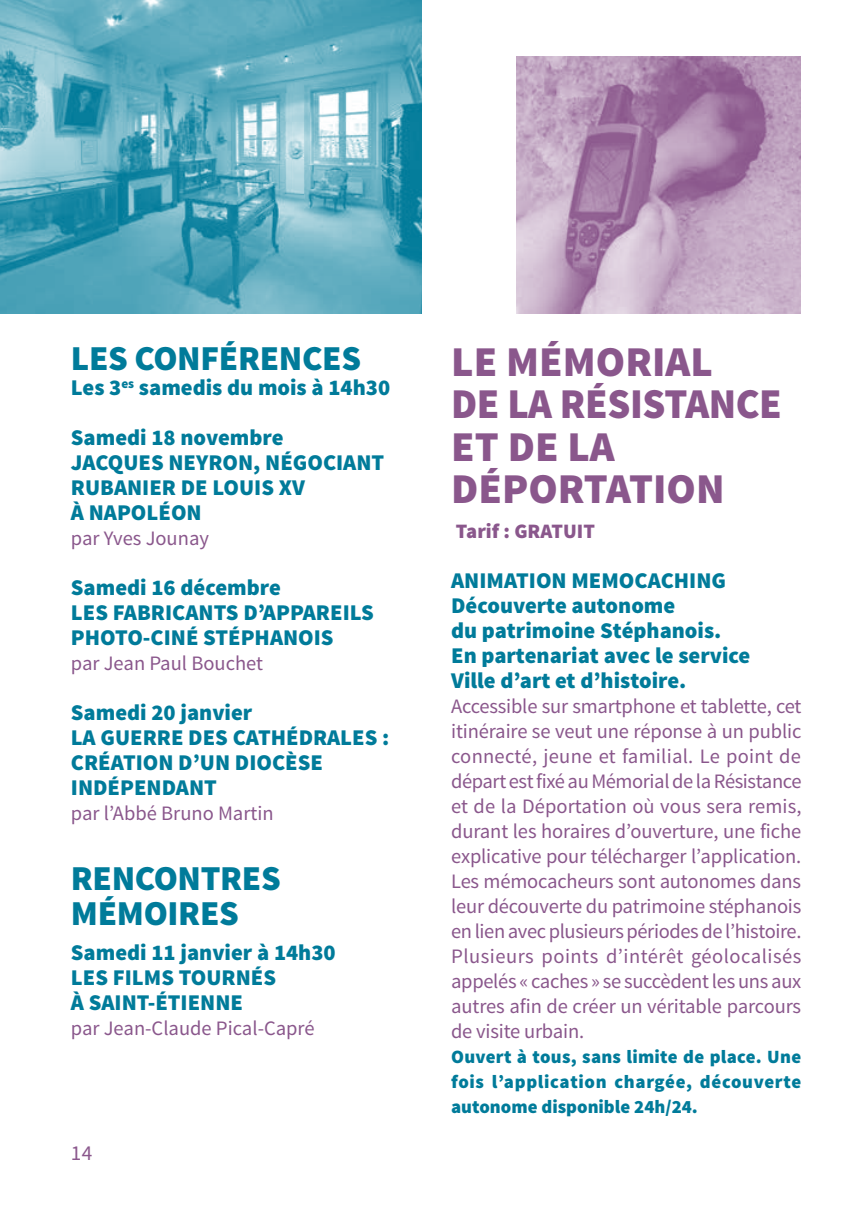
<style>
.page{position:relative;width:851px;height:1205px;background:#fff}
.page>*{position:absolute;margin:0;border:0;box-sizing:border-box;transform-origin:0 0}
.t1{font:900 42.5px/42.5px "Source Sans Pro";color:#8a578c}
.t2{font:900 35px/35px "Source Sans Pro";letter-spacing:-.01em;color:#007b9a}
.t3{font:900 22.5px/25px "Source Sans Pro";color:#007b9a}
.t4{font:21.25px "Source Sans Pro";color:#8a578c}
.t5{font:20.5px/25px "Source Sans Pro";letter-spacing:-.005em;color:#8a578c;text-align:justify}
.t6{font:900 20.5px "Source Sans Pro";color:#8a578c}
.t7{font:900 18.75px/25px "Source Sans Pro";letter-spacing:.01em;color:#007b9a;text-align:justify}
</style>
<div class="page">
<img style="left:0;top:0;width:421px;height:313px">
<img style="left:516px;top:57px;width:284px;height:256px">
<h2 class="t2" style="left:71px;top:342px;width:292px">LES CONFÉRENCES</h2>
<p class="t3" style="left:71px;top:376px;width:321px">Les 3<sup>es</sup> samedis du mois à 14h30</p>
<p class="t3" style="left:71px;top:426px;width:315px">Samedi 18 novembre<br>JACQUES NEYRON, NÉGOCIANT<br>RUBANIER DE LOUIS XV<br>À NAPOLÉON</p>
<p class="t5" style="left:71px;top:526px;width:140px">par Yves Jounay</p>
<p class="t3" style="left:71px;top:576px;width:304px">Samedi 16 décembre<br>LES FABRICANTS D’APPAREILS<br>PHOTO-CINÉ STÉPHANOIS</p>
<p class="t5" style="left:71px;top:651px;width:193px">par Jean Paul Bouchet</p>
<p class="t3" style="left:71px;top:701px;width:320px">Samedi 20 janvier<br>LA GUERRE DES CATHÉDRALES :<br>CRÉATION D’UN DIOCÈSE<br>INDÉPENDANT</p>
<p class="t5" style="left:71px;top:801px;width:204px">par l’Abbé Bruno Martin</p>
<h2 class="t2" style="left:71px;top:862px;width:211px">RENCONTRES<br>MÉMOIRES</h2>
<p class="t3" style="left:71px;top:941px;width:266px">Samedi 11 janvier à 14h30<br>LES FILMS TOURNÉS<br>À SAINT-ÉTIENNE</p>
<p class="t5" style="left:71px;top:1016px;width:245px">par Jean-Claude Pical-Capré</p>
<p class="t4" style="left:71px;top:1140px;width:23px">14</p>
<h1 class="t1" style="left:451px;top:342px;width:332px">LE MÉMORIAL<br>DE LA RÉSISTANCE<br>ET DE LA<br>DÉPORTATION</h1>
<p class="t6" style="left:456px;top:518px;width:140px">Tarif : GRATUIT</p>
<p class="t3" style="left:451px;top:569px;width:301px">ANIMATION MEMOCACHING<br>Découverte autonome<br>du patrimoine Stéphanois.<br>En partenariat avec le service<br>Ville d’art et d’histoire.</p>
<p class="t5" style="left:451px;top:694px;width:352px">Accessible sur smartphone et tablette, cet itinéraire se veut une réponse à un public connecté, jeune et familial. Le point de départ est fixé au Mémorial de la Résistance et de la Déportation où vous sera remis, durant les horaires d’ouverture, une fiche explicative pour télécharger l’application.<br>Les mémocacheurs sont autonomes dans leur découverte du patrimoine stéphanois en lien avec plusieurs périodes de l’histoire.<br>Plusieurs points d’intérêt géolocalisés appelés « caches » se succèdent les uns aux autres afin de créer un véritable parcours de visite urbain.</p>
<p class="t7" style="left:451px;top:1045px;width:351px">Ouvert à tous, sans limite de place. Une fois l’application chargée, découverte autonome disponible 24h/24.</p>
</div>
